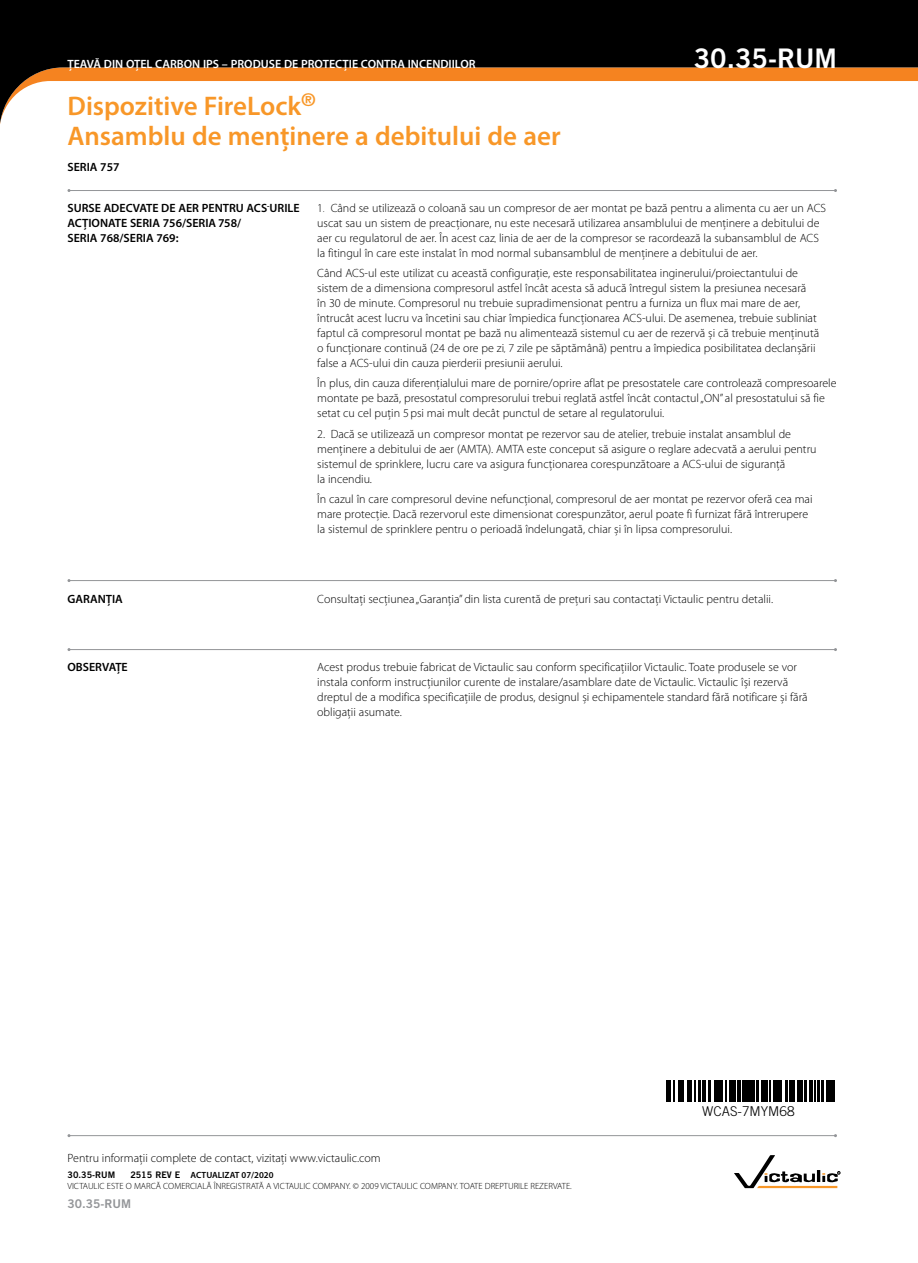
<style>
.page{position:relative;width:918px;height:1263px;background:#fff}
.page>*{position:absolute;margin:0;border:0;box-sizing:border-box;transform-origin:0 0}
.t1{font:600 27px/30px "Myriad Pro";color:#f89728}
.t2{font:27px "Trade Gothic LT Std Bd 2";color:#fff}
.t3{font:300 13.5px "Trade Gothic LT Std";color:#000}
.t4{font:300 12px/15px "Myriad Pro";color:#000}
.t5{font:600 12px/15px "Myriad Pro";color:#000}
.t6{font:600 12px "Myriad Pro";color:#fff}
.t7{font:12px "Trade Gothic LT Std Bd 2";color:#939598}
.t8{font:300 9px/11.2px "Myriad Pro";color:#000}
.t9{font:9px "Trade Gothic LT Std Bd 2";color:#000}
.s1{font-family:"Trade Gothic LT Std Bd 2";font-weight:400}
.s2{font-weight:600}
</style>
<div class="page">
<hr style="left:69px;top:649px;width:767px;height:1px;background:#939598">
<hr style="left:69px;top:580px;width:767px;height:1px;background:#939598">
<svg style="left:0;top:0;width:918px;height:124px;fill:#000"></svg>
<hr style="left:69px;top:190px;width:767px;height:1px;background:#939598">
<svg style="left:734px;top:1155px;width:106px;height:33px"></svg>
<svg style="left:666px;top:1080px;width:169px;height:22px"></svg>
<hr style="left:666px;top:1080px;width:3px;height:21px;background:#000">
<svg style="left:670px;top:1080px;width:4px;height:21px"></svg>
<hr style="left:678px;top:1080px;width:4px;height:21px;background:#000">
<svg style="left:683px;top:1080px;width:1px;height:21px"></svg>
<hr style="left:687px;top:1080px;width:2px;height:21px;background:#000">
<svg style="left:690px;top:1080px;width:6px;height:21px"></svg>
<hr style="left:699px;top:1080px;width:2px;height:21px;background:#000">
<svg style="left:702px;top:1080px;width:3px;height:21px"></svg>
<hr style="left:709px;top:1080px;width:2px;height:21px;background:#000">
<hr style="left:714px;top:1080px;width:2px;height:21px;background:#000">
<hr style="left:717px;top:1080px;width:3px;height:21px;background:#000">
<svg style="left:722px;top:1080px;width:5px;height:21px"></svg>
<hr style="left:729px;top:1080px;width:2px;height:21px;background:#000">
<hr style="left:732px;top:1080px;width:4px;height:21px;background:#000">
<hr style="left:738px;top:1080px;width:3px;height:21px;background:#000">
<hr style="left:742px;top:1080px;width:2px;height:21px;background:#000">
<hr style="left:745px;top:1080px;width:4px;height:21px;background:#000">
<svg style="left:750px;top:1080px;width:1px;height:21px"></svg>
<hr style="left:752px;top:1080px;width:3px;height:21px;background:#000">
<hr style="left:756px;top:1080px;width:2px;height:21px;background:#000">
<hr style="left:762px;top:1080px;width:3px;height:21px;background:#000">
<hr style="left:766px;top:1080px;width:2px;height:21px;background:#000">
<svg style="left:769px;top:1080px;width:5px;height:21px"></svg>
<hr style="left:776px;top:1080px;width:3px;height:21px;background:#000">
<hr style="left:780px;top:1080px;width:2px;height:21px;background:#000">
<hr style="left:785px;top:1080px;width:2px;height:21px;background:#000">
<hr style="left:790px;top:1080px;width:3px;height:21px;background:#000">
<svg style="left:794px;top:1080px;width:1px;height:21px"></svg>
<hr style="left:797px;top:1080px;width:3px;height:21px;background:#000">
<hr style="left:801px;top:1080px;width:2px;height:21px;background:#000">
<hr style="left:805px;top:1080px;width:2px;height:21px;background:#000">
<hr style="left:809px;top:1080px;width:3px;height:21px;background:#000">
<hr style="left:814px;top:1080px;width:2px;height:21px;background:#000">
<hr style="left:818px;top:1080px;width:2px;height:21px;background:#000">
<hr style="left:821px;top:1080px;width:2px;height:21px;background:#000">
<hr style="left:826px;top:1080px;width:4px;height:21px;background:#000">
<svg style="left:831px;top:1080px;width:1px;height:21px"></svg>
<hr style="left:833px;top:1080px;width:2px;height:21px;background:#000">
<hr style="left:69px;top:1135px;width:767px;height:1px;background:#939598">
<p class="t6" style="left:68px;top:56px;width:410px">ȚEAVĂ DIN OȚEL CARBON IPS – PRODUSE DE PROTECȚIE CONTRA INCENDIILOR</p>
<h1 class="t2" style="left:694px;top:41px;width:145px">30.35-RUM</h1>
<h1 class="t1" style="left:67px;top:90px;width:495px">Dispozitive FireLock<sup>®<br></sup>Ansamblu de menținere a debitului de aer</h1>
<p class="t5" style="left:67px;top:159px;width:54px">SERIA 757</p>
<p class="t5" style="left:68px;top:200px;width:234px">SURSE ADECVATE DE AER PENTRU ACS-URILE<br>ACȚIONATE SERIA 756/SERIA 758/<br>SERIA 768/SERIA 769:</p>
<p class="t4" style="left:317px;top:200px;width:510px">1. Când se utilizează o coloană sau un compresor de aer montat pe bază pentru a alimenta cu aer un ACS uscat sau un sistem de preacționare, nu este necesară utilizarea ansamblului de menținere a debitului de aer cu regulatorul de aer. În acest caz, linia de aer de la compresor se racordează la subansamblul de ACS la fitingul în care este instalat în mod normal subansamblul de menținere a debitului de aer.</p>
<p class="t4" style="left:317px;top:266px;width:503px">Când ACS-ul este utilizat cu această configurație, este responsabilitatea inginerului/proiectantului de sistem de a dimensiona compresorul astfel încât acesta să aducă întregul sistem la presiunea necesară<br>în 30 de minute. Compresorul nu trebuie supradimensionat pentru a furniza un flux mai mare de aer, întrucât acest lucru va încetini sau chiar împiedica funcționarea ACS-ului. De asemenea, trebuie subliniat faptul că compresorul montat pe bază nu alimentează sistemul cu aer de rezervă și că trebuie menținută o funcționare continuă (24 de ore pe zi, 7 zile pe săptămână) pentru a împiedica posibilitatea declanșării false a ACS-ului din cauza pierderii presiunii aerului.</p>
<p class="t4" style="left:317px;top:376px;width:521px">În plus, din cauza diferențialului mare de pornire/oprire aflat pe presostatele care controlează compresoarele montate pe bază, presostatul compresorului trebui reglată astfel încât contactul „ON” al presostatului să fie setat cu cel puțin 5psi mai mult decât punctul de setare al regulatorului.</p>
<p class="t4" style="left:317px;top:426px;width:501px">2. Dacă se utilizează un compresor montat pe rezervor sau de atelier, trebuie instalat ansamblul de menținere a debitului de aer (AMTA). AMTA este conceput să asigure o reglare adecvată a aerului pentru sistemul de sprinklere, lucru care va asigura funcționarea corespunzătoare a ACS-ului de siguranță<br>la incendiu.</p>
<p class="t4" style="left:317px;top:492px;width:497px">În cazul în care compresorul devine nefuncțional, compresorul de aer montat pe rezervor oferă cea mai mare protecție. Dacă rezervorul este dimensionat corespunzător, aerul poate fi furnizat fără întrerupere la sistemul de sprinklere pentru o perioadă îndelungată, chiar și în lipsa compresorului.</p>
<p class="t5" style="left:68px;top:591px;width:57px">GARANȚIA</p>
<p class="t4" style="left:317px;top:592px;width:457px">Consultați secțiunea „Garanția” din lista curentă de prețuri sau contactați Victaulic pentru detalii.</p>
<p class="t5" style="left:68px;top:659px;width:62px">OBSERVAȚE</p>
<p class="t4" style="left:317px;top:659px;width:492px">Acest produs trebuie fabricat de Victaulic sau conform specificațiilor Victaulic. Toate produsele se vor instala conform instrucțiunilor curente de instalare/asamblare date de Victaulic. Victaulic își rezervă dreptul de a modifica specificațiile de produs, designul și echipamentele standard fără notificare și fără obligații asumate.</p>
<p class="t3" style="left:702px;top:1103px;width:94px">WCAS-7MYM68</p>
<p class="t4" style="left:68px;top:1150px;width:315px">Pentru informații complete de contact, vizitați www.victaulic.com</p>
<p class="t9" style="left:68px;top:1169px;width:49px">30.35-RUM</p>
<p class="t8" style="left:68px;top:1170px;width:506px;text-indent:63px"><span class="s1">2515 REV E</span> <span class="s2">ACTUALIZAT 07/2020<br></span>VICTAULIC ESTE O MARCĂ COMERCIALĂ ÎNREGISTRATĂ A VICTAULIC COMPANY. © 2009 VICTAULIC COMPANY. TOATE DREPTURILE REZERVATE.</p>
<p class="t7" style="left:68px;top:1197px;width:65px">30.35-RUM</p>
</div>
